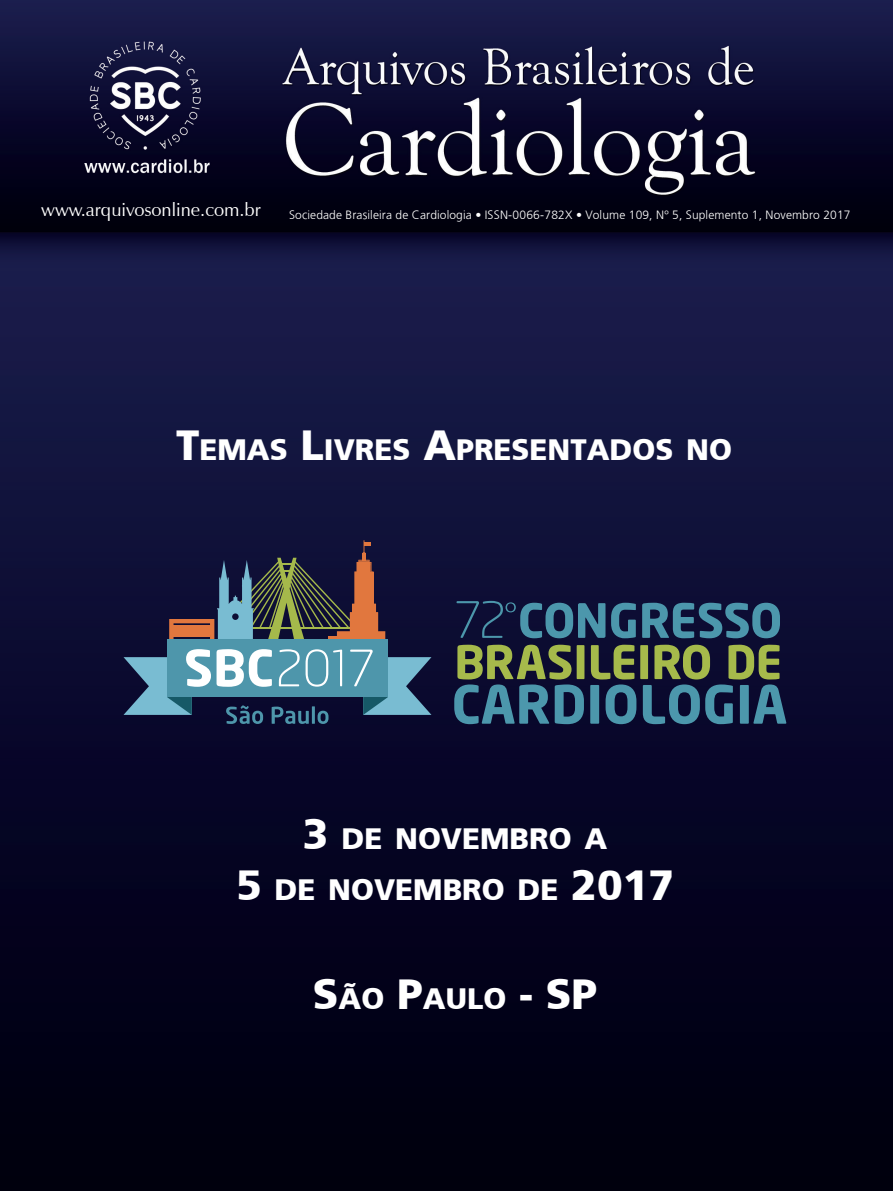
<style>
.page{position:relative;width:893px;height:1191px;background:#fff}
.page>*{position:absolute;margin:0;border:0;box-sizing:border-box;transform-origin:0 0}
._01__Título_Capa{font:900 29.4px/50.4px "Frutiger";color:#fff;text-align:center}
.t1{font:18.6px "Zapf Humanist 601 BT";color:#fff}
.t2{font:300 12px "Frutiger";letter-spacing:.01em;color:#fff}
.s1{font-size:42px}
</style>
<div class="page">
<img style="left:0;top:0;width:893px;height:1191px">
<svg style="left:124px;top:540px;width:307px;height:184px;background:#3f5166"></svg>
<svg style="left:611px;top:603px;width:25px;height:35px"></svg>
<svg style="left:642px;top:603px;width:138px;height:35px;background:#305c78"></svg>
<div style="left:640px;top:645px;width:8px;height:34px;background:#a6ba4b"></div>
<svg style="left:454px;top:644px;width:130px;height:80px;background:#425b57"></svg>
<div style="left:590px;top:685px;width:9px;height:38px;background:#3a718b"></div>
<svg style="left:591px;top:644px;width:45px;height:80px;background:#415c5a"></svg>
<svg style="left:643px;top:644px;width:143px;height:80px;background:#3d5455"></svg>
<svg style="left:457px;top:601px;width:148px;height:37px;background:#244060"></svg>
<p class="t1" style="left:41px;top:198px;width:221px">www.arquivosonline.com.br</p>
<p class="t2" style="left:289px;top:208px;width:563px">Sociedade Brasileira de Cardiologia • ISSN-0066-782X • Volume 109, Nº 5, Suplemento 1, Novembro 2017</p>
<p class="_01__Título_Capa" style="left:176px;top:424px;width:557px"><span class="s1">T</span>EMAS <span class="s1">L</span>IVRES <span class="s1">A</span>PRESENTADOS NO</p>
<p class="_01__Título_Capa" style="left:236px;top:813px;width:440px"><span class="s1">3</span> DE NOVEMBRO A<br><span class="s1">5</span> DE NOVEMBRO DE <span class="s1">2017</span></p>
<p class="_01__Título_Capa" style="left:313px;top:973px;width:259px"><span class="s1">S</span>ÃO <span class="s1">P</span>AULO <span class="s1">- SP</span></p>
</div>
